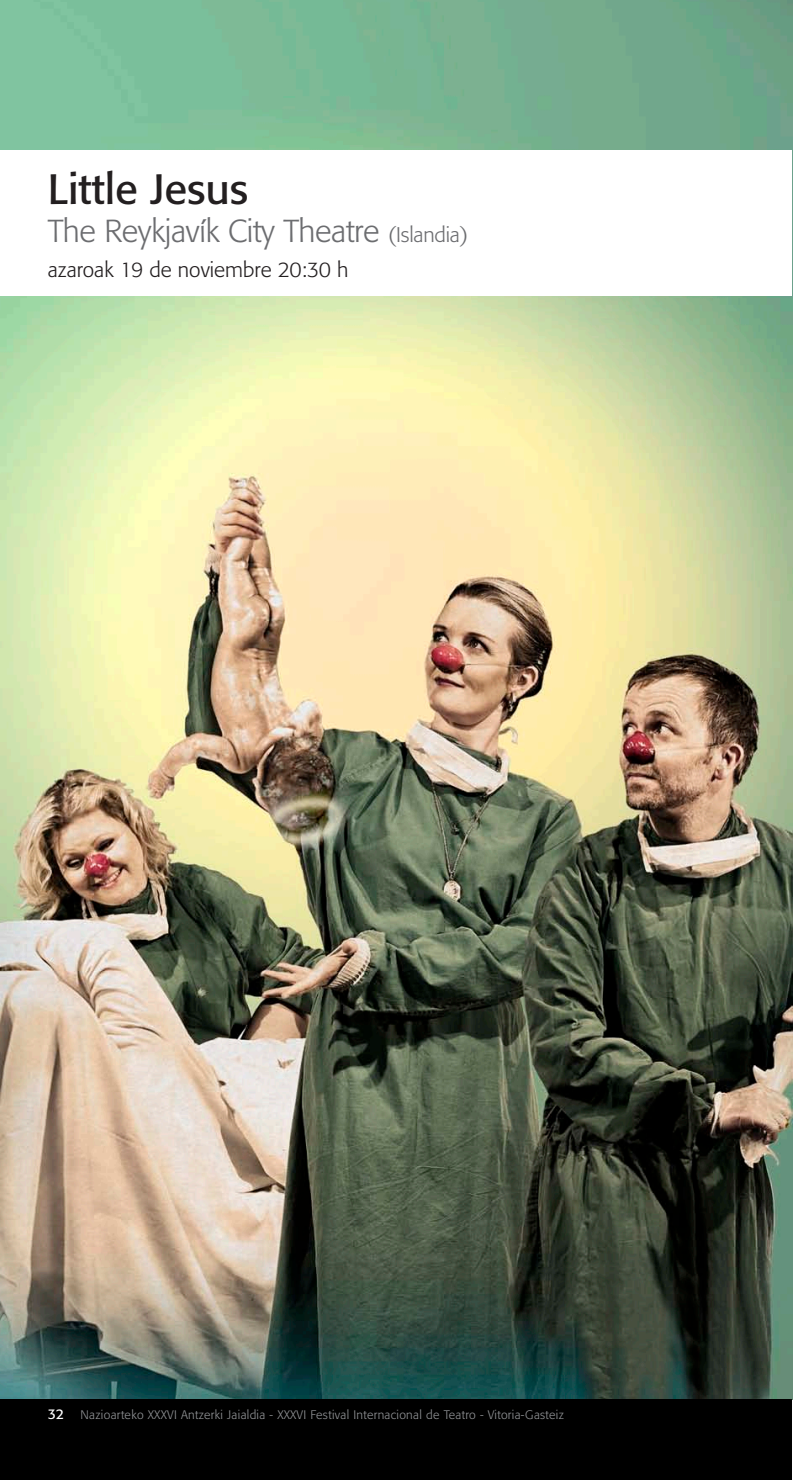
<style>
.page{position:relative;width:797px;height:1480px;background:#fff}
.page>*{position:absolute;margin:0;border:0;box-sizing:border-box;transform-origin:0 0}
.t1{font:42px "Formata";color:#231f20}
.t2{font:300 31.5px "Formata";letter-spacing:-.01em;color:#6c6d70}
.t3{font:300 21px "Formata";color:#231f20}
.t4{font:300 12.25px "Formata";letter-spacing:.025em;color:#939598}
.s1{font-size:21px}
.s2{font-weight:400;font-size:14px;color:#fff}
</style>
<div class="page">
<img style="left:0;top:0;width:792px;height:1399px">
<div style="left:0;top:1400px;width:792px;height:80px;background:#000"></div>
<div style="left:0;top:150px;width:792px;height:146px;background:#fff"></div>
<h1 class="t1" style="left:48px;top:170px;width:202px">Little Jesus</h1>
<h2 class="t2" style="left:48px;top:217px;width:422px">The Reykjavík City Theatre <span class="s1">(Islandia)</span></h2>
<h3 class="t3" style="left:48px;top:260px;width:302px">azaroak 19 de noviembre 20:30 h</h3>
<p class="t4" style="left:48px;top:1410px;width:517px"><span class="s2">32</span> Nazioarteko XXXVI Antzerki Jaialdia - XXXVI Festival Internacional de Teatro - Vitoria-Gasteiz</p>
</div>
